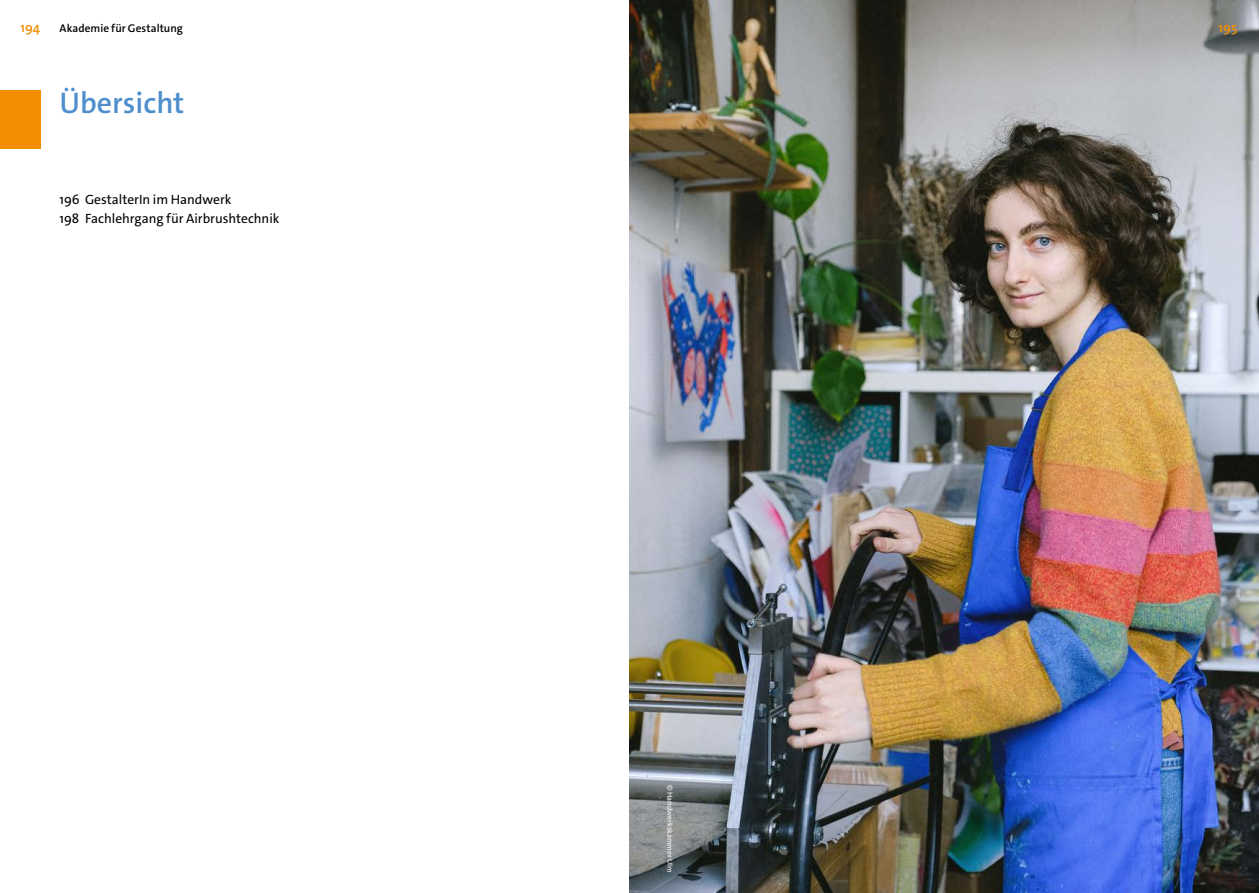
<style>
.page{position:relative;width:1259px;height:893px;background:#fff}
.page>*{position:absolute;margin:0;border:0;box-sizing:border-box;transform-origin:0 0}
.t1{font:600 30px "The Sans C4 s";color:#4f8fcd}
.t2{font:13.5px/19.2px "The Sans C4 s";color:#000}
.t3{font:600 13.5px "The Sans C4 s";color:#f28e00}
.t4{font:600 11.25px "The Sans C4 s";letter-spacing:.005em;color:#000}
.t5{font:7.5px "The Sans C4 s";letter-spacing:.015em;color:#fff}
</style>
<div class="page">
<div style="left:0;top:90px;width:40px;height:59px;background:#f28e00"></div>
<img style="left:629px;top:0;width:630px;height:893px">
<p class="t4" style="left:60px;top:21px;width:125px">Akademie für Gestaltung</p>
<p class="t3" style="left:21px;top:19px;width:21px">194</p>
<p class="t3" style="left:1218px;top:19px;width:20px">195</p>
<h1 class="t1" style="left:60px;top:83px;width:126px">Übersicht</h1>
<p class="t2" style="left:60px;top:190px;width:221px">196 GestalterIn im Handwerk<br>198 Fachlehrgang für Airbrushtechnik</p>
<p class="t5" style="left:675px;top:785px;width:89px;rotate:90deg">© Handwerkskammer Ulm</p>
</div>
